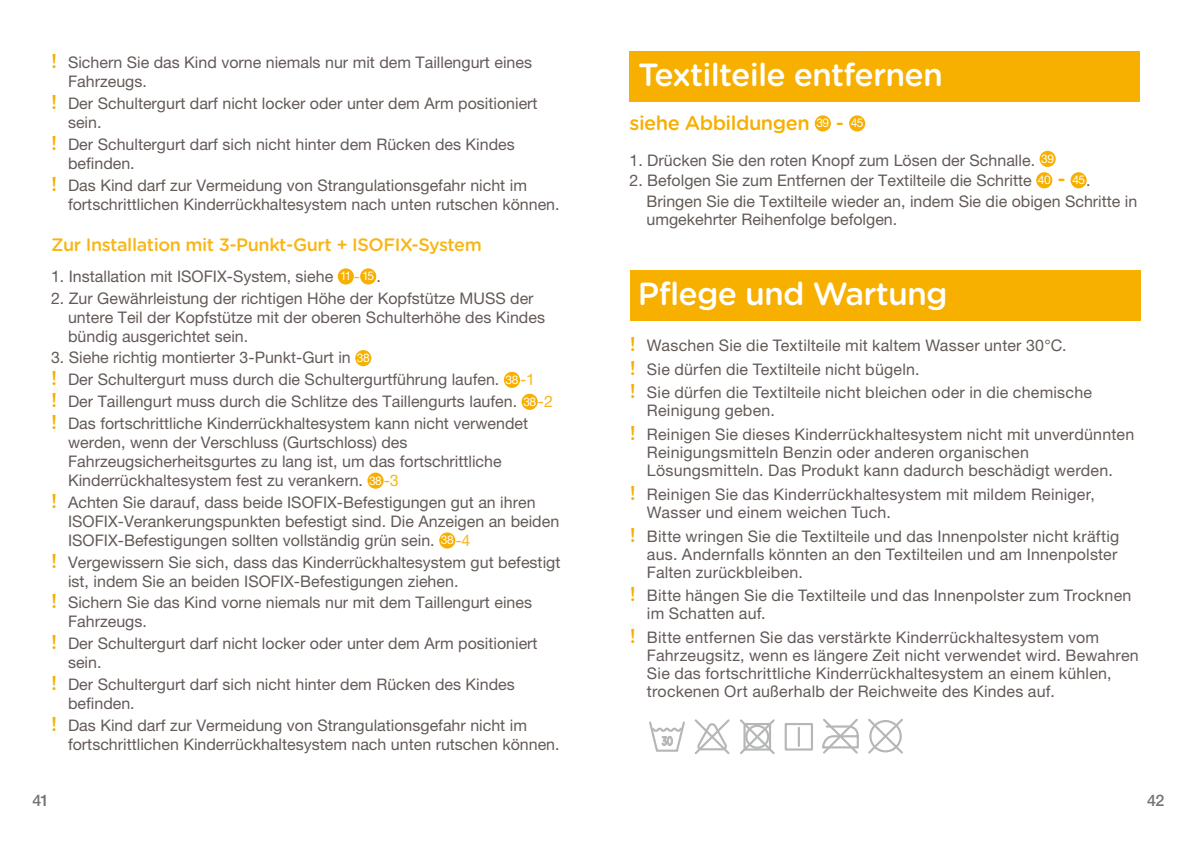
<style>
.page{position:relative;width:1191px;height:842px;background:#fff}
.page>*{position:absolute;margin:0;border:0;box-sizing:border-box;transform-origin:0 0}
.t1{font:500 32px "Gotham Rounded";letter-spacing:-.025em;color:#fff}
.t2{font:500 20px "Gotham Rounded";letter-spacing:-.025em;color:#f7af00}
.t3{font:500 18px "Gotham Rounded";letter-spacing:-.025em;color:#f8b616}
.t4{font:16px/19px "Helvetica Neue LT Std";color:#635a57}
.t5{font:500 16px "Helvetica Neue LT Std";color:#767575}
.s1{font-family:"Gotham Rounded";font-weight:500;font-size:20px;color:#f7af00}
.s2{font-size:12px;color:#fff}
.s3{color:#f8b616}
.s4{font-family:"Helvetica Neue LT Std";font-weight:400;font-size:12px;color:#fff}
</style>
<div class="page">
<div style="left:338px;top:268px;width:16px;height:16px;background:#f7af00;border-radius:50%"></div>
<div style="left:360px;top:268px;width:16px;height:16px;background:#f7af00;border-radius:50%"></div>
<div style="left:355px;top:350px;width:16px;height:16px;background:#f7af00;border-radius:50%"></div>
<div style="left:504px;top:372px;width:16px;height:16px;background:#f7af00;border-radius:50%"></div>
<div style="left:521px;top:394px;width:17px;height:16px;background:#f7af00;border-radius:50%"></div>
<div style="left:367px;top:473px;width:16px;height:16px;background:#f7af00;border-radius:50%"></div>
<div style="left:439px;top:532px;width:16px;height:17px;background:#f7af00;border-radius:50%"></div>
<div style="left:629px;top:51px;width:511px;height:51px;background:#f7af00"></div>
<div style="left:814px;top:115px;width:17px;height:17px;background:#f7af00;border-radius:50%"></div>
<div style="left:849px;top:115px;width:16px;height:17px;background:#f7af00;border-radius:50%"></div>
<div style="left:1039px;top:151px;width:16px;height:16px;background:#f7af00;border-radius:50%"></div>
<div style="left:1036px;top:172px;width:16px;height:16px;background:#f7af00;border-radius:50%"></div>
<div style="left:1070px;top:172px;width:16px;height:16px;background:#f7af00;border-radius:50%"></div>
<div style="left:630px;top:270px;width:510px;height:51px;background:#f7af00"></div>
<svg style="left:694px;top:719px;width:36px;height:35px"></svg>
<svg style="left:740px;top:719px;width:35px;height:35px"></svg>
<div style="left:743px;top:723px;width:28px;height:27px;border:2px solid #b5b6b6"></div>
<div style="left:745px;top:725px;width:24px;height:24px;border:2px solid #b5b6b6;border-radius:50%"></div>
<svg style="left:868px;top:719px;width:35px;height:35px"></svg>
<div style="left:869px;top:720px;width:32px;height:32px;border:2px solid #b5b6b6;border-radius:50%"></div>
<svg style="left:822px;top:719px;width:37px;height:35px"></svg>
<div style="left:784px;top:723px;width:29px;height:27px;border:2px solid #b5b6b6"></div>
<hr style="left:797px;top:728px;width:3px;height:18px;background:#b5b6b6">
<svg style="left:649px;top:721px;width:36px;height:31px"></svg>
<p class="t4" style="left:68px;top:53px;width:465px;text-indent:-17px"><span class="s1">!</span> Sichern Sie das Kind vorne niemals nur mit dem Taillengurt eines<br>Fahrzeugs.</p>
<p class="t4" style="left:68px;top:93px;width:471px;text-indent:-17px"><span class="s1">!</span> Der Schultergurt darf nicht locker oder unter dem Arm positioniert sein.</p>
<p class="t4" style="left:68px;top:134px;width:448px;text-indent:-17px"><span class="s1">!</span> Der Schultergurt darf sich nicht hinter dem Rücken des Kindes befinden.</p>
<p class="t4" style="left:68px;top:175px;width:493px;text-indent:-17px"><span class="s1">!</span> Das Kind darf zur Vermeidung von Strangulationsgefahr nicht im fortschrittlichen Kinderrückhaltesystem nach unten rutschen können.</p>
<p class="t3" style="left:51px;top:232px;width:432px">Zur Installation mit 3-Punkt-Gurt + ISOFIX-System</p>
<p class="t4" style="left:51px;top:266px;width:331px">1. Installation mit ISOFIX-System, siehe <span class="s2">11</span> <span class="s3">-</span> <span class="s2">15</span> .</p>
<p class="t4" style="left:68px;top:288px;width:478px;text-indent:-17px">2. Zur Gewährleistung der richtigen Höhe der Kopfstütze MUSS der untere Teil der Kopfstütze mit der oberen Schulterhöhe des Kindes bündig ausgerichtet sein.</p>
<p class="t4" style="left:51px;top:347px;width:503px;line-height:21.8px">3. Siehe richtig montierter 3-Punkt-Gurt in <span class="s2">38<br></span><span class="s1">!</span> Der Schultergurt muss durch die Schultergurtführung laufen. <span class="s2">38</span> <span class="s3">-1<br></span><span class="s1">!</span> Der Taillengurt muss durch die Schlitze des Taillengurts laufen. <span class="s2">38</span> <span class="s3">-2 </span><span class="s1">!</span> Das fortschrittliche Kinderrückhaltesystem kann nicht verwendet</p>
<p class="t4" style="left:68px;top:432px;width:435px">werden, wenn der Verschluss (Gurtschloss) des<br>Fahrzeugsicherheitsgurtes zu lang ist, um das fortschrittliche<br>Kinderrückhaltesystem fest zu verankern. <span class="s2">38</span> <span class="s3">-3</span></p>
<p class="t4" style="left:68px;top:492px;width:493px;text-indent:-17px"><span class="s1">!</span> Achten Sie darauf, dass beide ISOFIX-Befestigungen gut an ihren<br>ISOFIX-Verankerungspunkten befestigt sind. Die Anzeigen an beiden<br>ISOFIX-Befestigungen sollten vollständig grün sein. <span class="s2">38</span> <span class="s3">-4</span></p>
<p class="t4" style="left:68px;top:552px;width:494px;text-indent:-17px"><span class="s1">!</span> Vergewissern Sie sich, dass das Kinderrückhaltesystem gut befestigt ist, indem Sie an beiden ISOFIX-Befestigungen ziehen.</p>
<p class="t4" style="left:68px;top:593px;width:465px;text-indent:-17px"><span class="s1">!</span> Sichern Sie das Kind vorne niemals nur mit dem Taillengurt eines<br>Fahrzeugs.</p>
<p class="t4" style="left:68px;top:634px;width:471px;text-indent:-17px"><span class="s1">!</span> Der Schultergurt darf nicht locker oder unter dem Arm positioniert sein.</p>
<p class="t4" style="left:68px;top:675px;width:448px;text-indent:-17px"><span class="s1">!</span> Der Schultergurt darf sich nicht hinter dem Rücken des Kindes befinden.</p>
<p class="t4" style="left:68px;top:715px;width:493px;text-indent:-17px"><span class="s1">!</span> Das Kind darf zur Vermeidung von Strangulationsgefahr nicht im fortschrittlichen Kinderrückhaltesystem nach unten rutschen können.</p>
<h1 class="t1" style="left:638px;top:52px;width:306px">Textilteile entfernen</h1>
<p class="t2" style="left:629px;top:108px;width:236px">siehe Abbildungen <span class="s4">39</span> - <span class="s4">45</span></p>
<p class="t4" style="left:629px;top:150px;width:426px">1. Drücken Sie den roten Knopf zum Lösen der Schnalle. <sup>39</sup></p>
<p class="t4" style="left:646px;top:170px;width:492px;line-height:20.8px;text-indent:-17px">2. Befolgen Sie zum Entfernen der Textilteile die Schritte <span class="s2">40</span> <span class="s1">-</span> <span class="s2">45</span>.<br>Bringen Sie die Textilteile wieder an, indem Sie die obigen Schritte in</p>
<p class="t4" style="left:646px;top:210px;width:252px">umgekehrter Reihenfolge befolgen.</p>
<h1 class="t1" style="left:638px;top:271px;width:311px">Pflege und Wartung</h1>
<p class="t4" style="left:630px;top:333px;width:463px;line-height:23.6px"><span class="s1">!</span> Waschen Sie die Textilteile mit kaltem Wasser unter 30°C.<br><span class="s1">!</span> Sie dürfen die Textilteile nicht bügeln.<br><span class="s1">!</span> Sie dürfen die Textilteile nicht bleichen oder in die chemische</p>
<p class="t4" style="left:630px;top:399px;width:506px;line-height:23.6px;text-indent:17px">Reinigung geben.<br><span class="s1">!</span> Reinigen Sie dieses Kinderrückhaltesystem nicht mit unverdünnten</p>
<p class="t4" style="left:647px;top:443px;width:467px;line-height:18px">Reinigungsmitteln Benzin oder anderen organischen<br>Lösungsmitteln. Das Produkt kann dadurch beschädigt werden.</p>
<p class="t4" style="left:647px;top:485px;width:449px;line-height:18px;text-indent:-17px"><span class="s1">!</span> Reinigen Sie das Kinderrückhaltesystem mit mildem Reiniger,<br>Wasser und einem weichen Tuch.</p>
<p class="t4" style="left:647px;top:527px;width:474px;line-height:18px;text-align:justify;text-indent:-17px"><span class="s1">!</span> Bitte wringen Sie die Textilteile und das Innenpolster nicht kräftig aus. Andernfalls könnten an den Textilteilen und am Innenpolster Falten zurückbleiben.</p>
<p class="t4" style="left:647px;top:586px;width:486px;line-height:18px;text-indent:-17px"><span class="s1">!</span> Bitte hängen Sie die Textilteile und das Innenpolster zum Trocknen im Schatten auf.</p>
<p class="t4" style="left:647px;top:628px;width:493px;line-height:18px;text-indent:-17px"><span class="s1">!</span> Bitte entfernen Sie das verstärkte Kinderrückhaltesystem vom Fahrzeugsitz, wenn es längere Zeit nicht verwendet wird. Bewahren Sie das fortschrittliche Kinderrückhaltesystem an einem kühlen, trockenen Ort außerhalb der Reichweite des Kindes auf.</p>
<p class="t5" style="left:32px;top:791px;width:18px">41</p>
<p class="t5" style="left:1147px;top:791px;width:19px">42</p>
</div>
